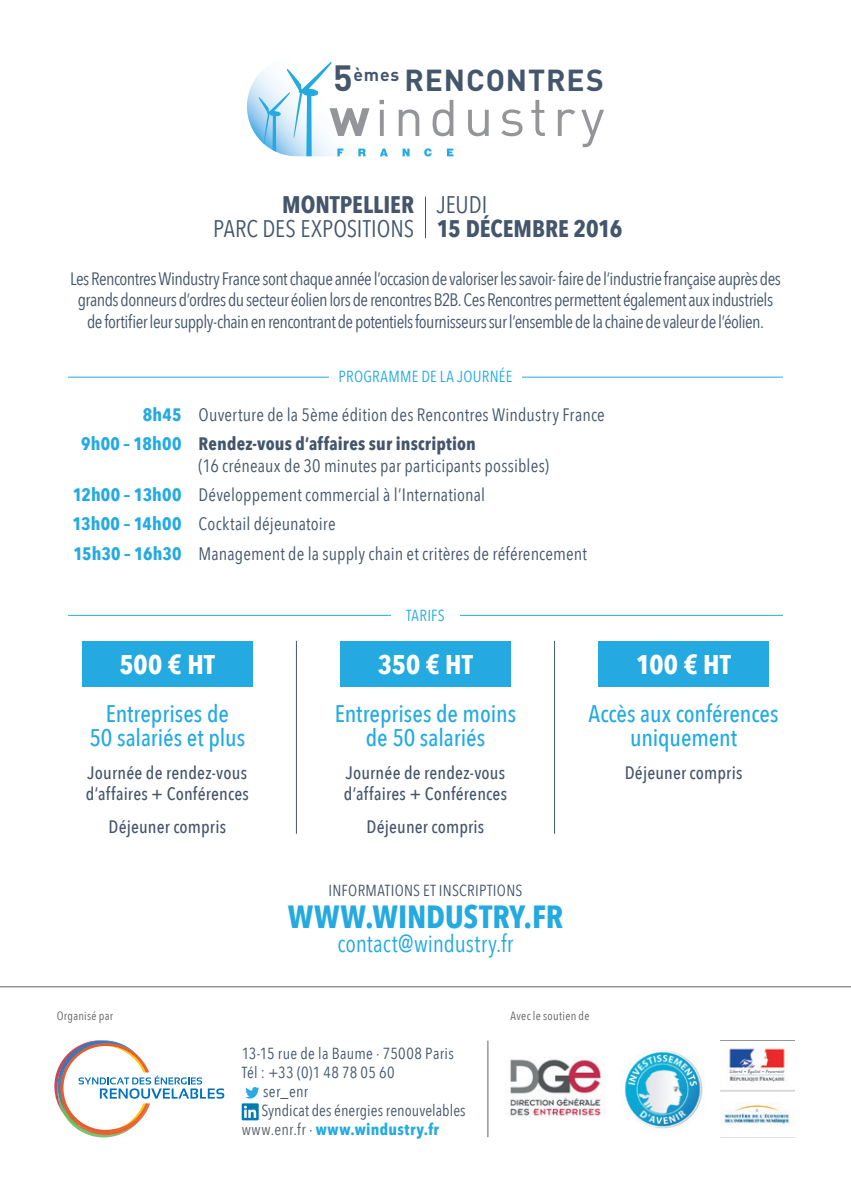
<style>
.page{position:relative;width:851px;height:1191px;background:#fff}
.page>*{position:absolute;margin:0;border:0;box-sizing:border-box;transform-origin:0 0}
.t1{font:700 32px "Avenir Next Condensed";letter-spacing:-.005em;color:#24aae1}
.t2{font:700 30px "DIN";letter-spacing:.03em;color:#44566c}
.t3{font:700 27px "Avenir Next Condensed";letter-spacing:.005em;color:#fff}
.t4{font:500 24px/24px "Avenir Next Condensed";letter-spacing:-.005em;color:#24aae1;text-align:center}
.t5{font:700 24px "Avenir Next Condensed";color:#44566c}
.t6{font:24px "Avenir Next Condensed";letter-spacing:-.005em;color:#44566c}
.t7{font:24px "Avenir Next Condensed";letter-spacing:-.005em;color:#24aae1}
.t8{font:18px/21.6px "Avenir Next Condensed";letter-spacing:-.025em;color:#44566c;text-align:center}
.t9{font:18px/29.4px "Avenir Next Condensed";letter-spacing:.01em;color:#44566c}
.t10{font:500 18px/21.6px "Avenir Next Condensed";letter-spacing:.01em;color:#44566c}
.t11{font:16px "Avenir Next Condensed";letter-spacing:.015em;color:#44566c}
.t12{font:700 16px "Avenir Next Condensed";letter-spacing:.025em;color:#24aae1}
.t13{font:16px "Avenir Next Condensed";letter-spacing:.015em;color:#24aae1}
.t14{font:12px "Avenir Next Condensed";letter-spacing:.025em;color:#636366}
.s1{font-size:36px}
.s2{font-weight:700;color:#24aae1}
.s3{font-weight:700}
.s4{font-weight:400;color:#5c6065}
.s5{font-weight:400;color:#44566c}
</style>
<div class="page">
<svg style="left:398px;top:109px;width:21px;height:27px"></svg>
<svg style="left:432px;top:100px;width:21px;height:36px"></svg>
<svg style="left:468px;top:110px;width:20px;height:26px"></svg>
<svg style="left:501px;top:109px;width:21px;height:27px"></svg>
<svg style="left:531px;top:100px;width:14px;height:36px"></svg>
<svg style="left:557px;top:109px;width:18px;height:27px"></svg>
<svg style="left:581px;top:110px;width:23px;height:37px"></svg>
<svg style="left:247px;top:61px;width:141px;height:95px"></svg>
<svg style="left:402px;top:149px;width:7px;height:7px"></svg>
<svg style="left:424px;top:148px;width:7px;height:8px"></svg>
<svg style="left:447px;top:149px;width:6px;height:7px"></svg>
<div style="left:82px;top:641px;width:170px;height:45px;background:#24aae1"></div>
<div style="left:340px;top:641px;width:170px;height:45px;background:#24aae1"></div>
<div style="left:598px;top:641px;width:170px;height:45px;background:#24aae1"></div>
<hr style="left:296px;top:641px;width:1px;height:192px;background:#44566c">
<hr style="left:554px;top:641px;width:1px;height:192px;background:#44566c">
<hr style="left:0;top:986px;width:850px;height:1px;background:#636366">
<img style="left:720px;top:1040px;width:74px;height:85px">
<img style="left:506px;top:1059px;width:99px;height:58px">
<img style="left:624px;top:1050px;width:79px;height:79px">
<svg style="left:54px;top:1040px;width:170px;height:97px"></svg>
<hr style="left:487px;top:1040px;width:1px;height:97px;background:#636366">
<svg style="left:245px;top:1087px;width:14px;height:11px"></svg>
<svg style="left:242px;top:1103px;width:17px;height:17px"></svg>
<svg style="left:244px;top:1105px;width:12px;height:12px"></svg>
<hr style="left:425px;top:197px;width:1px;height:41px;background:#44566c">
<hr style="left:68px;top:377px;width:714px;height:1px;background:#24aae1">
<div style="left:329px;top:363px;width:193px;height:23px;background:#fff"></div>
<hr style="left:68px;top:615px;width:714px;height:1px;background:#24aae1">
<div style="left:391px;top:601px;width:68px;height:23px;background:#fff"></div>
<h2 class="t2" style="left:333px;top:60px;width:272px"><span class="s1">5</span><sup>èmes</sup> RENCONTRES</h2>
<h3 class="t5" style="left:282px;top:189px;width:133px">MONTPELLIER</h3>
<h3 class="t6" style="left:213px;top:208px;width:202px">PARC DES EXPOSITIONS</h3>
<h3 class="t6" style="left:437px;top:184px;width:52px">JEUDI</h3>
<h3 class="t5" style="left:437px;top:213px;width:187px">15 DÉCEMBRE 2016</h3>
<p class="t8" style="left:70px;top:267px;width:712px">Les Rencontres Windustry France sont chaque année l’occasion de valoriser les savoir- faire de l’industrie française auprès des grands donneurs d’ordres du secteur éolien lors de rencontres B2B. Ces Rencontres permettent également aux industriels de fortifier leur supply-chain en rencontrant de potentiels fournisseurs sur l’ensemble de la chaine de valeur de l’éolien.</p>
<p class="t13" style="left:338px;top:363px;width:175px">PROGRAMME DE LA JOURNÉE</p>
<p class="t9" style="left:81px;top:399px;width:525px;text-indent:61px"><span class="s2">8h45</span> Ouverture de la 5ème édition des Rencontres Windustry France<br><span class="s2">9h00 – 18h00</span> <span class="s3">Rendez-vous d’affaires sur inscription</span></p>
<p class="t9" style="left:72px;top:450px;width:516px;text-indent:126px">(16 créneaux de 30 minutes par participants possibles)<br><span class="s2">12h00 – 13h00</span> Développement commercial à l’International<br><span class="s2">13h00 – 14h00</span> Cocktail déjeunatoire<br><span class="s2">15h30 – 16h30</span> Management de la supply chain et critères de référencement</p>
<h3 class="t3" style="left:120px;top:648px;width:97px">500 € HT</h3>
<h3 class="t4" style="left:89px;top:701px;width:157px">Entreprises de<br>50 salariés et plus</h3>
<p class="t10" style="left:86px;top:761px;width:165px">Journée de rendez-vous d’affaires + Conférences</p>
<p class="t10" style="left:108px;top:816px;width:119px">Déjeuner compris</p>
<p class="t13" style="left:406px;top:601px;width:40px">TARIFS</p>
<h3 class="t3" style="left:378px;top:648px;width:97px">350 € HT</h3>
<h3 class="t4" style="left:335px;top:701px;width:183px">Entreprises de moins de 50 salariés</h3>
<p class="t10" style="left:344px;top:761px;width:165px">Journée de rendez-vous d’affaires + Conférences</p>
<p class="t10" style="left:366px;top:816px;width:119px">Déjeuner compris</p>
<p class="t11" style="left:328px;top:876px;width:195px">INFORMATIONS ET INSCRIPTIONS</p>
<h1 class="t1" style="left:288px;top:897px;width:277px">WWW.WINDUSTRY.FR</h1>
<h3 class="t7" style="left:337px;top:923px;width:177px">contact@windustry.fr</h3>
<h3 class="t3" style="left:636px;top:648px;width:96px">100 € HT</h3>
<h3 class="t4" style="left:588px;top:701px;width:191px">Accès aux conférences uniquement</h3>
<p class="t10" style="left:624px;top:761px;width:119px">Déjeuner compris</p>
<p class="t14" style="left:57px;top:1005px;width:58px">Organisé par</p>
<p class="t14" style="left:510px;top:1005px;width:80px">Avec le soutien de</p>
<p class="t11" style="left:242px;top:1039px;width:214px">13-15 rue de la Baume · 75008 Paris</p>
<p class="t11" style="left:242px;top:1058px;width:154px">Tél : +33 (0)1 48 78 05 60</p>
<p class="t11" style="left:263px;top:1077px;width:47px">ser_enr</p>
<p class="t11" style="left:261px;top:1096px;width:206px">Syndicat des énergies renouvelables</p>
<p class="t12" style="left:242px;top:1119px;width:199px"><span class="s4">www.enr.fr</span> <span class="s5">·</span> www.windustry.fr</p>
</div>
